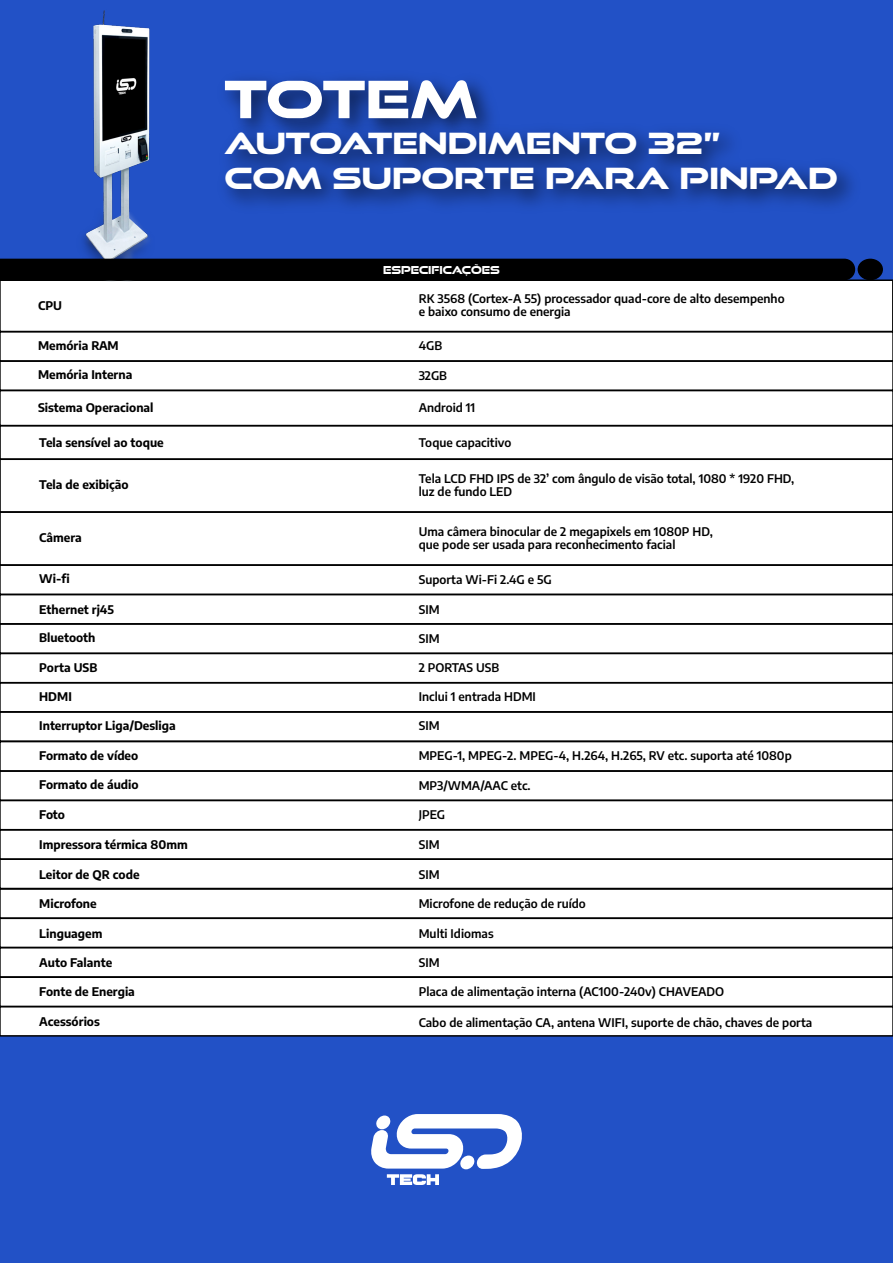
<style>
.page{position:relative;width:893px;height:1263px;background:#fff}
.page>*{position:absolute;margin:0;border:0;box-sizing:border-box;transform-origin:0 0}
.t1{font:51.45px "Good Times Hv";letter-spacing:-.01em;color:#fff;scale:1.15 1}
.t2{font:29.25px/35.1px "Good Times Hv";color:#fff;scale:1.15 1}
.t3{font:600 11.85px/13.5px "Encode Sans";color:#000}
.t4{font:700 11.85px "Encode Sans";color:#000}
.t5{font:10.95px "Good Times Hv";color:#fff}
</style>
<div class="page">
<div style="left:0;top:0;width:893px;height:280px;background:#2251c6"></div>
<div style="left:0;top:1036px;width:893px;height:227px;background:#2251c6"></div>
<div style="left:0;top:425px;width:893px;height:35px;border:2px solid #000"></div>
<div style="left:0;top:511px;width:893px;height:55px;border:2px solid #000"></div>
<div style="left:0;top:279px;width:893px;height:53px;border:2px solid #000"></div>
<div style="left:0;top:331px;width:893px;height:31px;border:2px solid #000"></div>
<div style="left:0;top:390px;width:893px;height:36px;border:2px solid #000"></div>
<div style="left:0;top:564px;width:893px;height:31px;border:2px solid #000"></div>
<div style="left:0;top:594px;width:893px;height:31px;border:2px solid #000"></div>
<div style="left:0;top:623px;width:893px;height:31px;border:2px solid #000"></div>
<div style="left:0;top:653px;width:893px;height:30px;border:2px solid #000"></div>
<div style="left:0;top:682px;width:893px;height:31px;border:2px solid #000"></div>
<div style="left:0;top:711px;width:893px;height:31px;border:2px solid #000"></div>
<div style="left:0;top:741px;width:893px;height:31px;border:2px solid #000"></div>
<div style="left:0;top:770px;width:893px;height:31px;border:2px solid #000"></div>
<div style="left:0;top:829px;width:893px;height:31px;border:2px solid #000"></div>
<div style="left:0;top:858px;width:893px;height:31px;border:2px solid #000"></div>
<div style="left:0;top:888px;width:893px;height:31px;border:2px solid #000"></div>
<div style="left:0;top:917px;width:893px;height:31px;border:2px solid #000"></div>
<div style="left:0;top:947px;width:893px;height:31px;border:2px solid #000"></div>
<div style="left:0;top:976px;width:893px;height:31px;border:2px solid #000"></div>
<div style="left:0;top:1006px;width:893px;height:30px;border:2px solid #000"></div>
<div style="left:0;top:799px;width:893px;height:31px;border:2px solid #000"></div>
<img style="left:0;top:10px;width:258px;height:305px">
<div style="left:0;top:259px;width:855px;height:21px;background:#000"></div>
<div style="left:858px;top:259px;width:25px;height:21px;background:#000;border-radius:50%"></div>
<div style="left:39px;top:282px;width:289px;height:42px;background:#fff"></div>
<svg style="left:371px;top:1114px;width:151px;height:71px"></svg>
<p class="t4" style="left:38px;top:296px;width:25px">CPU</p>
<h1 class="t1" style="left:224px;top:68px;width:221px">TOTEM</h1>
<h2 class="t2" style="left:224px;top:125px;width:535px">AUTOATENDIMENTO 32”<br>COM SUPORTE PARA PINPAD</h2>
<p class="t5" style="left:383px;top:263px;width:118px">ESPECIFICAÇÕES</p>
<p class="t3" style="left:419px;top:291px;width:367px">RK 3568 (Cortex-A 55) processador quad-core de alto desempenho e baixo consumo de energia</p>
<p class="t4" style="left:38px;top:337px;width:82px">Memória RAM</p>
<p class="t3" style="left:419px;top:338px;width:25px">4GB</p>
<p class="t4" style="left:38px;top:366px;width:96px">Memória Interna</p>
<p class="t3" style="left:419px;top:368px;width:30px">32GB</p>
<p class="t4" style="left:38px;top:398px;width:117px">Sistema Operacional</p>
<p class="t3" style="left:419px;top:400px;width:58px">Android 11</p>
<p class="t4" style="left:39px;top:433px;width:126px">Tela sensível ao toque</p>
<p class="t3" style="left:419px;top:435px;width:94px">Toque capacitivo</p>
<p class="t3" style="left:419px;top:471px;width:377px">Tela LCD FHD IPS de 32’ com ângulo de visão total, 1080 * 1920 FHD, luz de fundo LED</p>
<p class="t4" style="left:39px;top:476px;width:91px">Tela de exibição</p>
<p class="t4" style="left:39px;top:529px;width:44px">Câmera</p>
<p class="t3" style="left:419px;top:524px;width:295px">Uma câmera binocular de 2 megapixels em 1080P HD, que pode ser usada para reconhecimento facial</p>
<p class="t4" style="left:39px;top:570px;width:32px">Wi-fi</p>
<p class="t3" style="left:419px;top:572px;width:135px">Suporta Wi-Fi 2.4G e 5G</p>
<p class="t4" style="left:39px;top:601px;width:76px">Ethernet rj45</p>
<p class="t3" style="left:419px;top:603px;width:22px">SIM</p>
<p class="t4" style="left:39px;top:629px;width:58px">Bluetooth</p>
<p class="t3" style="left:419px;top:631px;width:22px">SIM</p>
<p class="t4" style="left:39px;top:658px;width:59px">Porta USB</p>
<p class="t3" style="left:419px;top:660px;width:82px">2 PORTAS USB</p>
<p class="t4" style="left:39px;top:688px;width:34px">HDMI</p>
<p class="t3" style="left:419px;top:689px;width:119px">Inclui 1 entrada HDMI</p>
<p class="t4" style="left:39px;top:717px;width:138px">Interruptor Liga/Desliga</p>
<p class="t3" style="left:419px;top:718px;width:22px">SIM</p>
<p class="t4" style="left:39px;top:747px;width:101px">Formato de vídeo</p>
<p class="t3" style="left:419px;top:748px;width:374px">MPEG-1, MPEG-2. MPEG-4, H.264, H.265, RV etc. suporta até 1080p</p>
<p class="t4" style="left:39px;top:776px;width:101px">Formato de áudio</p>
<p class="t3" style="left:419px;top:778px;width:113px">MP3/WMA/AAC etc.</p>
<p class="t4" style="left:39px;top:805px;width:27px">Foto</p>
<p class="t3" style="left:419px;top:807px;width:28px">JPEG</p>
<p class="t4" style="left:39px;top:835px;width:150px">Impressora térmica 80mm</p>
<p class="t3" style="left:419px;top:837px;width:22px">SIM</p>
<p class="t4" style="left:39px;top:866px;width:102px">Leitor de QR code</p>
<p class="t3" style="left:419px;top:867px;width:22px">SIM</p>
<p class="t4" style="left:39px;top:895px;width:59px">Microfone</p>
<p class="t3" style="left:419px;top:896px;width:169px">Microfone de redução de ruído</p>
<p class="t4" style="left:39px;top:924px;width:65px">Linguagem</p>
<p class="t3" style="left:419px;top:926px;width:76px">Multi Idiomas</p>
<p class="t4" style="left:39px;top:953px;width:74px">Auto Falante</p>
<p class="t3" style="left:419px;top:955px;width:22px">SIM</p>
<p class="t4" style="left:39px;top:983px;width:97px">Fonte de Energia</p>
<p class="t3" style="left:419px;top:984px;width:307px">Placa de alimentação interna (AC100-240v) CHAVEADO</p>
<p class="t4" style="left:39px;top:1013px;width:62px">Acessórios</p>
<p class="t3" style="left:419px;top:1015px;width:395px">Cabo de alimentação CA, antena WIFI, suporte de chão, chaves de porta</p>
</div>
